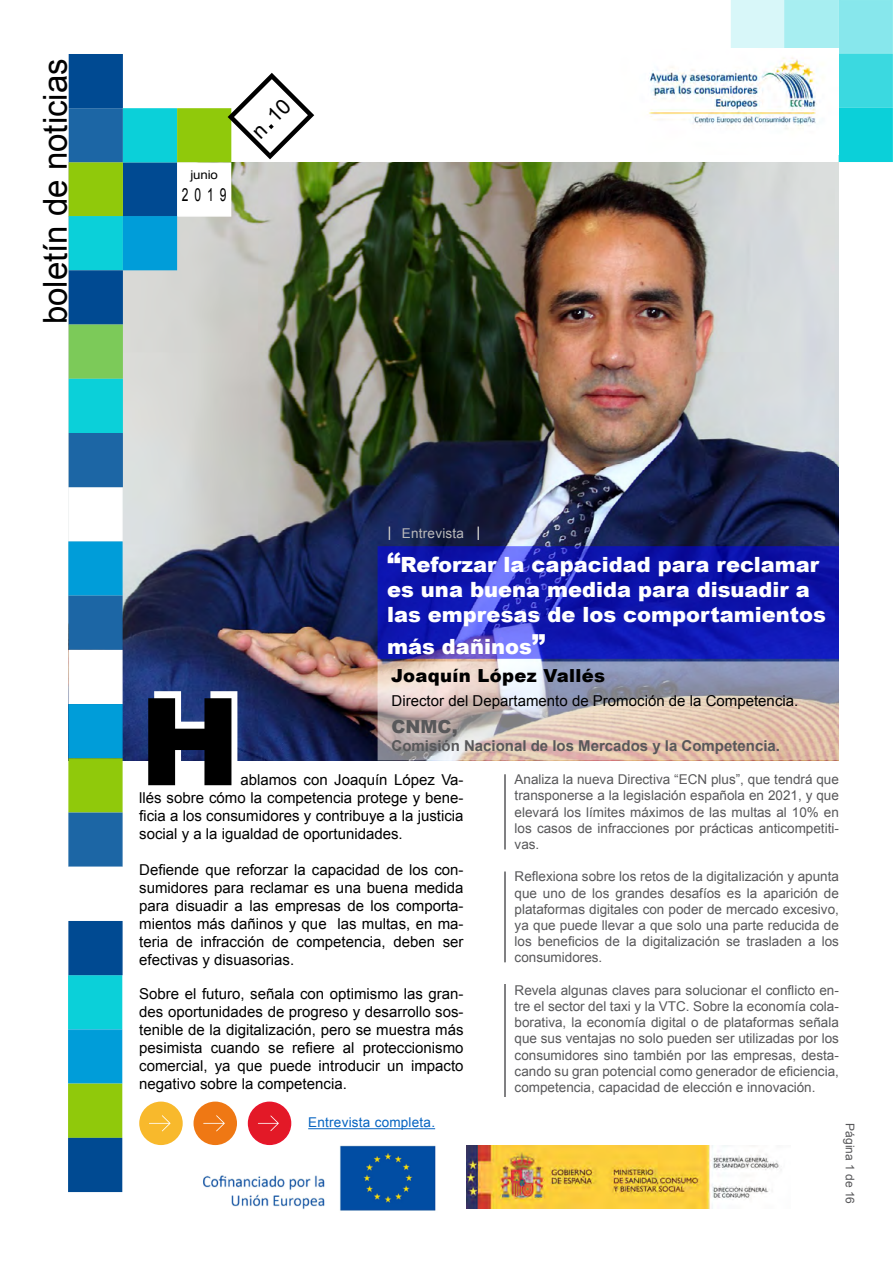
<style>
.page{position:relative;width:893px;height:1263px;background:#fff}
.page>*{position:absolute;margin:0;border:0;box-sizing:border-box;transform-origin:0 0}
.t1{font:900 121.5px "Arial";color:#000}
.t2{font:33px "Arial";color:#000}
.t3{font:900 21px/25.2px "Arial";color:#fff}
.t4{font:21px "Arial";color:#000}
.t5{font:900 18px "Arial";letter-spacing:.02em;color:#000}
.t6{font:900 18px "Arial";color:#58585a}
.t7{font:18px "Arial";color:#000;scale:.67 1}
.t8{font:15px/18px "Arial";color:#000;text-align:justify}
.t9{font:700 15px "Arial";color:#58585a}
.t10{font:13.5px/16.2px "Arial";color:#58585a;text-align:justify}
.t11{font:13.5px "Arial";letter-spacing:.02em;color:#0563c1}
.t12{font:13.5px "Arial";letter-spacing:.02em;color:#bababa}
.t13{font:12px "Arial";color:#58585a}
.t14{font:12px "Arial";letter-spacing:-.01em;color:#000;scale:1.11 1}
.s1{font-size:36px}
.s2{font-size:27px}
</style>
<div class="page">
<img style="left:123px;top:162px;width:716px;height:598px">
<div style="left:123px;top:162px;width:54px;height:55px;background:#004a92"></div>
<div style="left:69px;top:108px;width:54px;height:54px;background:#1c66a5;border:2px solid #1c66a5"></div>
<div style="left:69px;top:54px;width:54px;height:54px;background:#004a92"></div>
<div style="left:123px;top:108px;width:54px;height:54px;background:#0bd0d9"></div>
<div style="left:177px;top:108px;width:54px;height:54px;background:#90c90b;border:2px solid #90c90b"></div>
<div style="left:177px;top:162px;width:54px;height:55px;background:#fff;border:2px solid #fff"></div>
<svg style="left:224px;top:72px;width:93px;height:91px"></svg>
<div style="left:69px;top:162px;width:54px;height:55px;background:#90c90b;border:2px solid #90c90b"></div>
<div style="left:69px;top:216px;width:54px;height:54px;background:#0bd0d9;border:2px solid #0bd0d9"></div>
<div style="left:69px;top:270px;width:54px;height:55px;background:#004a92;border:2px solid #004a92"></div>
<div style="left:69px;top:325px;width:54px;height:54px;background:#7cca59;border:2px solid #7cca59"></div>
<div style="left:69px;top:379px;width:54px;height:54px;background:#0bd0d9"></div>
<div style="left:68px;top:487px;width:55px;height:54px;background:#fff;border:2px solid #fff"></div>
<div style="left:68px;top:541px;width:55px;height:55px;background:#009dd9;border:2px solid #009dd9"></div>
<div style="left:68px;top:596px;width:55px;height:54px;background:#1c66a5;border:2px solid #1c66a5"></div>
<div style="left:68px;top:650px;width:55px;height:54px;background:#fff;border:2px solid #fff"></div>
<div style="left:68px;top:704px;width:55px;height:54px;background:#009dd9;border:2px solid #009dd9"></div>
<div style="left:69px;top:433px;width:54px;height:54px;background:#1c66a5"></div>
<div style="left:68px;top:758px;width:55px;height:54px;background:#90c90b;border:2px solid #90c90b"></div>
<div style="left:68px;top:812px;width:55px;height:55px;background:#1c66a5;border:2px solid #1c66a5"></div>
<div style="left:68px;top:975px;width:54px;height:54px;background:#0bd0d9;border:2px solid #0bd0d9"></div>
<div style="left:68px;top:1029px;width:54px;height:54px;background:#009dd9;border:2px solid #009dd9"></div>
<div style="left:68px;top:1083px;width:54px;height:55px;background:#90c90b;border:2px solid #90c90b"></div>
<div style="left:68px;top:1138px;width:54px;height:54px;background:#004a92"></div>
<div style="left:68px;top:921px;width:55px;height:54px;background:#004a92;border:2px solid #004a92"></div>
<div style="left:839px;top:0;width:54px;height:54px;background:#87e7ec"></div>
<div style="left:839px;top:54px;width:54px;height:54px;background:#3bd9e0;border:2px solid #0bd0d9"></div>
<div style="left:839px;top:109px;width:53px;height:52px;background:#0bd0d9"></div>
<div style="left:839px;top:108px;width:54px;height:54px;border:2px solid #0bd0d9"></div>
<div style="left:731px;top:0;width:54px;height:54px;background:#d8f7f9"></div>
<div style="left:784px;top:0;width:55px;height:54px;background:#a7eef1;border:2px solid #6de3e8"></div>
<div style="left:123px;top:216px;width:54px;height:54px;background:#009dd9"></div>
<img style="left:466px;top:1145px;width:316px;height:63px">
<img style="left:200px;top:1139px;width:236px;height:72px">
<img style="left:649px;top:48px;width:189px;height:81px">
<svg style="left:378px;top:661px;width:461px;height:99px;background:#c7b9b6"></svg>
<svg style="left:378px;top:546px;width:461px;height:113px;background:#171db3"></svg>
<div style="left:248px;top:1101px;width:43px;height:44px;background:#e31927;border:2px solid #e9152c;border-radius:50%"></div>
<svg style="left:258px;top:1115px;width:21px;height:16px"></svg>
<div style="left:194px;top:1101px;width:43px;height:44px;background:#ef7814;border-radius:50%"></div>
<svg style="left:203px;top:1115px;width:22px;height:16px"></svg>
<div style="left:139px;top:1101px;width:44px;height:44px;background:#f8b92c;border-radius:50%"></div>
<svg style="left:149px;top:1115px;width:22px;height:16px"></svg>
<hr style="left:504px;top:774px;width:2px;height:75px;background:#58585a">
<hr style="left:504px;top:871px;width:2px;height:91px;background:#58585a">
<hr style="left:504px;top:984px;width:2px;height:113px;background:#58585a">
<svg style="left:389px;top:526px;width:1px;height:14px"></svg>
<svg style="left:477px;top:526px;width:2px;height:14px"></svg>
<hr style="left:308px;top:1128px;width:127px;height:1px;background:#0563c1">
<h2 class="t2" style="left:33px;top:324px;width:267px;rotate:-90deg">boletín de noticias</h2>
<p class="t14" style="left:190px;top:167px;width:26px">junio</p>
<h3 class="t7" style="left:182px;top:182px;width:69px">2019</h3>
<h3 class="t4" style="left:245px;top:124px;width:47px;rotate:-45deg">n<span class="s1">.</span>10</h3>
<p class="t12" style="left:402px;top:524px;width:64px">Entrevista</p>
<h3 class="t3" style="left:387px;top:551px;width:440px"><span class="s2">“</span>Reforzar la capacidad para reclamar es una buena medida para disuadir a las empresas de los comportamientos</h3>
<h3 class="t3" style="left:387px;top:634px;width:160px">más dañinos<span class="s2">”</span></h3>
<h3 class="t5" style="left:391px;top:663px;width:215px">Joaquín López Vallés</h3>
<p class="t8" style="left:392px;top:692px;width:408px">Director del Departamento de Promoción de la Competencia.</p>
<h3 class="t6" style="left:392px;top:713px;width:68px">CNMC,</h3>
<h1 class="t1" style="left:139px;top:654px;width:103px">H</h1>
<p class="t9" style="left:392px;top:735px;width:390px">Comisión Nacional de los Mercados y la Competencia.</p>
<p class="t8" style="left:139px;top:771px;width:326px;text-indent:101px">ablamos con Joaquín López Va&shy;llés sobre cómo la competencia protege y bene&shy;ficia a los consumidores y contribuye a la justicia social y a la igualdad de oportunidades.</p>
<p class="t8" style="left:139px;top:861px;width:326px">Defiende que reforzar la capacidad de los con&shy;sumidores para reclamar es una buena medida para disuadir a las empresas de los comporta&shy;mientos más dañinos y que las multas, en ma&shy;teria de infracción de competencia, deben ser efectivas y disuasorias.</p>
<p class="t8" style="left:139px;top:985px;width:326px">Sobre el futuro, señala con optimismo las gran&shy;des oportunidades de progreso y desarrollo sos&shy;tenible de la digitalización, pero se muestra más pesimista cuando se refiere al proteccionismo comercial, ya que puede introducir un impacto negativo sobre la competencia.</p>
<p class="t10" style="left:515px;top:771px;width:326px">Analiza la nueva Directiva “ECN plus”, que tendrá que transponerse a la legislación española en 2021, y que elevará los límites máximos de las multas al 10% en los casos de infracciones por prácticas anticompetiti&shy;vas.</p>
<p class="t10" style="left:515px;top:868px;width:326px">Reflexiona sobre los retos de la digitalización y apunta que uno de los grandes desafíos es la aparición de plataformas digitales con poder de mercado excesivo, ya que puede llevar a que solo una parte reducida de los beneficios de la digitalización se trasladen a los consumidores.</p>
<p class="t10" style="left:515px;top:982px;width:326px">Revela algunas claves para solucionar el conflicto en&shy;tre el sector del taxi y la VTC. Sobre la economía cola&shy;borativa, la economía digital o de plataformas señala que sus ventajas no solo pueden ser utilizadas por los consumidores sino también por las empresas, desta&shy;cando su gran potencial como generador de eficiencia, competencia, capacidad de elección e innovación.</p>
<p class="t11" style="left:308px;top:1113px;width:128px">Entrevista completa.</p>
<p class="t13" style="left:858px;top:1123px;width:82px;rotate:90deg">Página 1 de 16</p>
</div>
